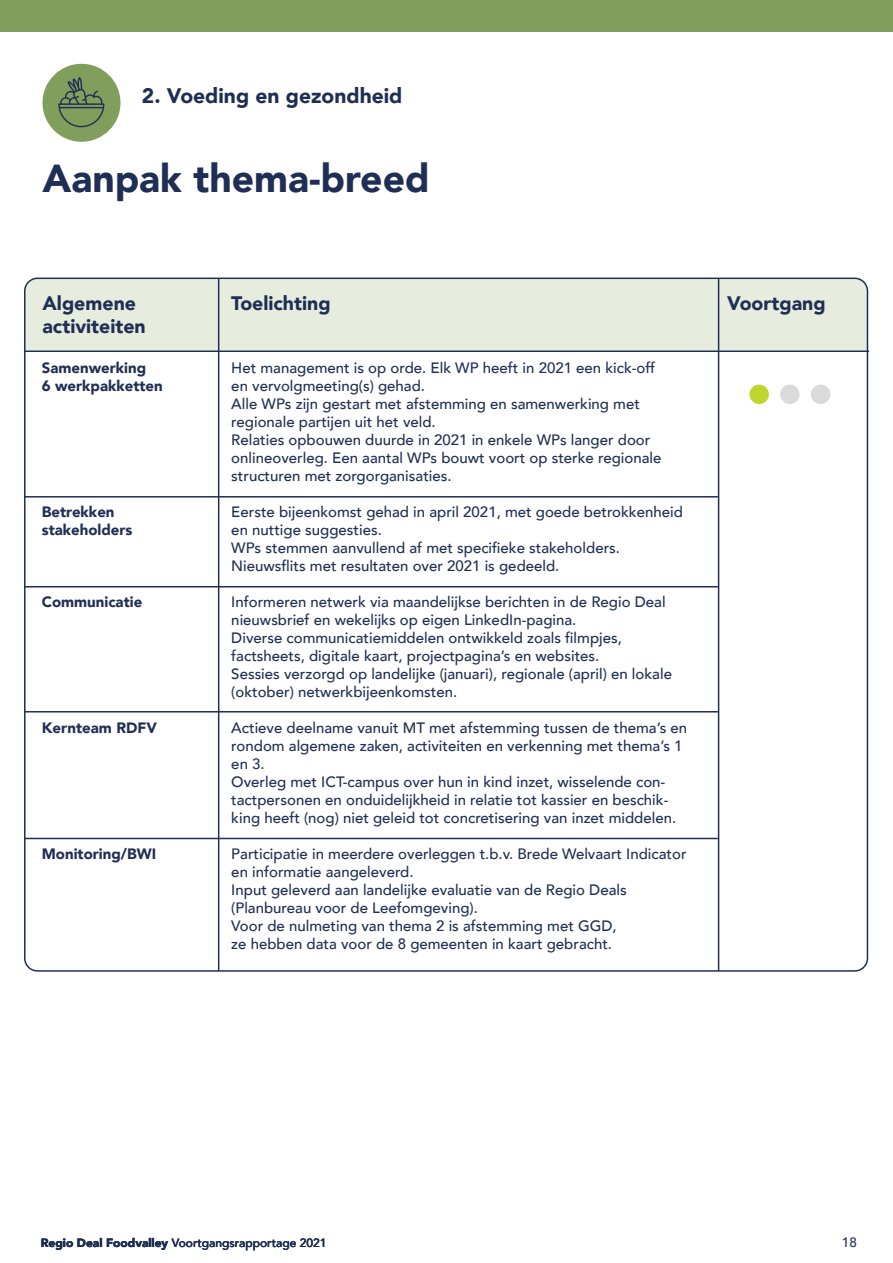
<style>
.page{position:relative;width:893px;height:1263px;background:#fff}
.page>*{position:absolute;margin:0;border:0;box-sizing:border-box;transform-origin:0 0}
.BASELINE{font:900 39px "Avenir";color:#1f2e54}
.t1{font:900 21px "Avenir";color:#1f2e54}
.BASELINE-2{font:900 19.5px "Avenir";color:#1f2e54}
.BASELINE-3{font:500 15px/18px "Avenir";color:#1f2e54}
.BASELINE-4{font:900 15px/18px "Avenir";color:#1f2e54}
.t2{font:500 13.5px "Avenir";color:#1f2e54}
.t3{font:500 12px "Avenir";color:#1f2e54}
.s1{font-weight:900}
</style>
<div class="page">
<div style="left:25px;top:279px;width:842px;height:71px;background:#e6ecde"></div>
<div style="left:0;top:0;width:893px;height:32px;background:#819f5c"></div>
<div style="left:43px;top:64px;width:78px;height:78px;background:#819f5c;border-radius:50%"></div>
<svg style="left:58px;top:77px;width:47px;height:51px"></svg>
<hr style="left:59px;top:107px;width:44px;height:1px;background:#1f2e54">
<div style="left:749px;top:385px;width:20px;height:19px;background:#bed62f;border-radius:50%"></div>
<div style="left:780px;top:385px;width:20px;height:19px;background:#dadada;border-radius:50%"></div>
<div style="left:811px;top:385px;width:19px;height:19px;background:#dadada;border-radius:50%"></div>
<hr style="left:218px;top:278px;width:1px;height:692px;background:#1f2e54">
<hr style="left:718px;top:279px;width:1px;height:692px;background:#1f2e54">
<hr style="left:25px;top:838px;width:693px;height:1px;background:#1f2e54">
<hr style="left:25px;top:711px;width:693px;height:1px;background:#1f2e54">
<hr style="left:25px;top:586px;width:693px;height:1px;background:#1f2e54">
<hr style="left:25px;top:496px;width:693px;height:1px;background:#1f2e54">
<hr style="left:25px;top:350px;width:844px;height:2px;background:#1f2e54">
<p class="t1" style="left:142px;top:77px;width:262px">2. Voeding en gezondheid</p>
<p class="BASELINE" style="left:43px;top:145px;width:389px">Aanpak thema-breed</p>
<p class="BASELINE-2" style="left:43px;top:287px;width:95px">Algemene</p>
<p class="BASELINE-2" style="left:231px;top:287px;width:101px">Toelichting</p>
<p class="BASELINE-2" style="left:727px;top:287px;width:100px">Voortgang</p>
<p class="BASELINE-2" style="left:43px;top:309px;width:105px">activiteiten</p>
<p class="BASELINE-3" style="left:231px;top:358px;width:425px">Het management is op orde. Elk WP heeft in 2021 een kick-off en vervolgmeeting(s) gehad.</p>
<p class="BASELINE-3" style="left:231px;top:394px;width:410px">Alle WPs zijn gestart met afstemming en samenwerking met regionale partijen uit het veld.</p>
<p class="BASELINE-3" style="left:231px;top:430px;width:432px">Relaties opbouwen duurde in 2021 in enkele WPs langer door onlineoverleg. Een aantal WPs bouwt voort op sterke regionale structuren met zorgorganisaties.</p>
<p class="BASELINE-3" style="left:231px;top:502px;width:453px">Eerste bijeenkomst gehad in april 2021, met goede betrokkenheid en nuttige suggesties.</p>
<p class="BASELINE-3" style="left:231px;top:538px;width:390px">WPs stemmen aanvullend af met specifieke stakeholders.</p>
<p class="BASELINE-3" style="left:231px;top:556px;width:330px">Nieuwsflits met resultaten over 2021 is gedeeld.</p>
<p class="BASELINE-3" style="left:231px;top:592px;width:436px">Informeren netwerk via maandelijkse berichten in de Regio Deal nieuwsbrief en wekelijks op eigen LinkedIn-pagina.</p>
<p class="BASELINE-3" style="left:231px;top:628px;width:392px">Diverse communicatiemiddelen ontwikkeld zoals filmpjes, factsheets, digitale kaart, projectpagina’s en websites.</p>
<p class="BASELINE-3" style="left:231px;top:664px;width:442px">Sessies verzorgd op landelijke (januari), regionale (april) en lokale (oktober) netwerkbijeenkomsten.</p>
<p class="BASELINE-3" style="left:231px;top:718px;width:457px">Actieve deelname vanuit MT met afstemming tussen de thema’s en rondom algemene zaken, activiteiten en verkenning met thema’s 1 en 3.</p>
<p class="BASELINE-3" style="left:231px;top:772px;width:446px">Overleg met ICT-campus over hun in kind inzet, wisselende con&shy;tactpersonen en onduidelijkheid in relatie tot kassier en beschik&shy;king heeft (nog) niet geleid tot concretisering van inzet middelen.</p>
<p class="BASELINE-3" style="left:231px;top:844px;width:457px">Participatie in meerdere overleggen t.b.v. Brede Welvaart Indicator en informatie aangeleverd.</p>
<p class="BASELINE-3" style="left:231px;top:880px;width:397px">Input geleverd aan landelijke evaluatie van de Regio Deals (Planbureau voor de Leefomgeving).</p>
<p class="BASELINE-3" style="left:231px;top:916px;width:387px">Voor de nulmeting van thema 2 is afstemming met GGD, ze hebben data voor de 8 gemeenten in kaart gebracht.</p>
<p class="BASELINE-4" style="left:42px;top:359px;width:123px">Samenwerking<br>6 werkpakketten</p>
<p class="BASELINE-4" style="left:42px;top:503px;width:92px">Betrekken stakeholders</p>
<p class="BASELINE-4" style="left:42px;top:593px;width:102px">Communicatie</p>
<p class="BASELINE-4" style="left:42px;top:719px;width:117px">Kernteam RDFV</p>
<p class="BASELINE-4" style="left:42px;top:845px;width:116px">Monitoring/BWI</p>
<p class="t3" style="left:41px;top:1233px;width:287px"><span class="s1">Regio Deal Foodvalley</span> Voortgangsrapportage 2021</p>
<p class="t2" style="left:842px;top:1231px;width:17px">18</p>
</div>
